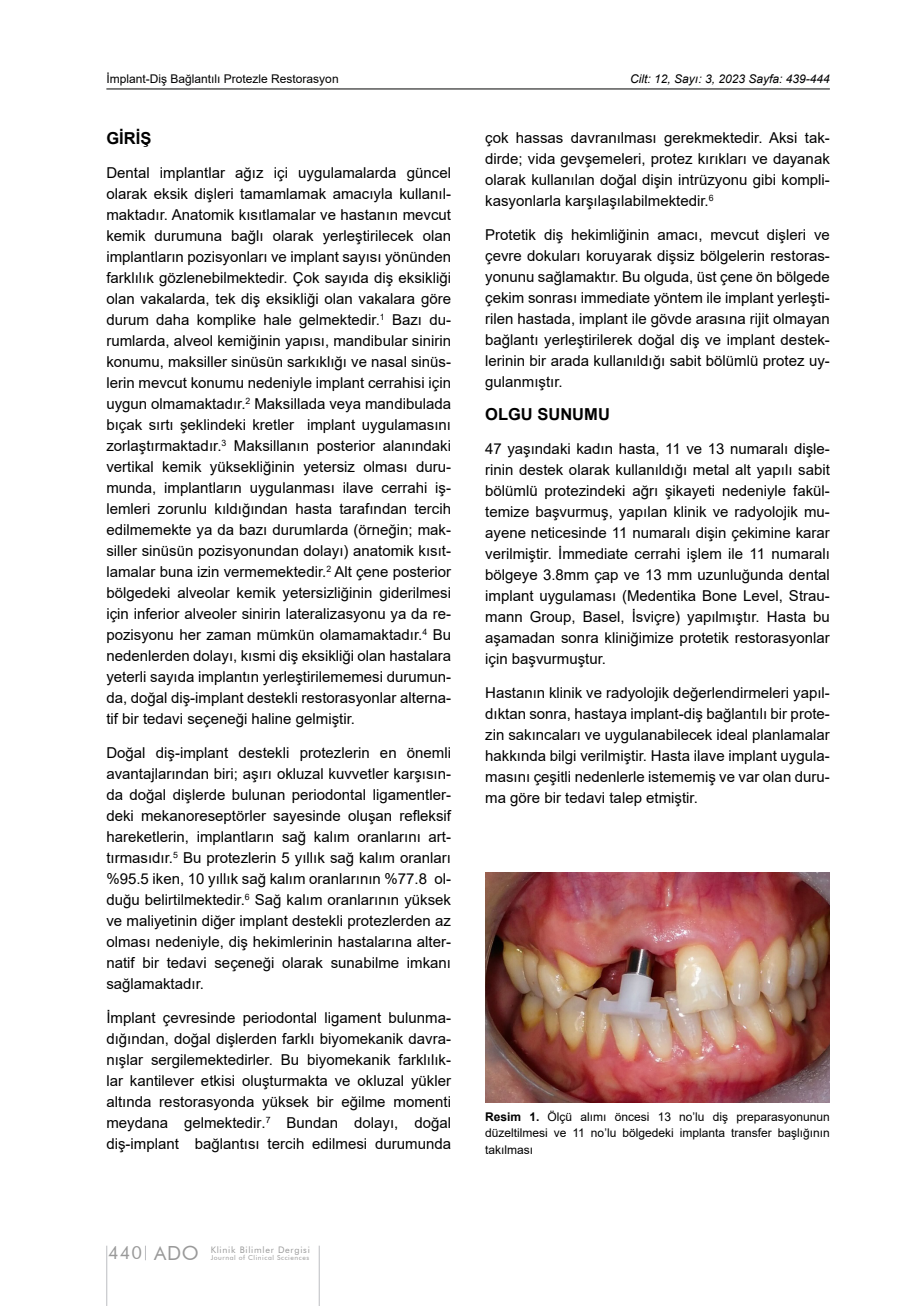
<style>
.page{position:relative;width:915px;height:1306px;background:#fff}
.page>*{position:absolute;margin:0;border:0;box-sizing:border-box;transform-origin:0 0}
.t1{font:18px "Futura BT";color:#999}
.Ana_başlık_altı_başl{font:700 16.5px "Arial";color:#000}
.Metin{font:15px/21px "Arial";color:#000;text-align:justify}
.Şekil_ve_Tablo_alt_y{font:12px/16.5px "Arial";color:#000;text-align:justify}
.t2{font:italic 12px "Arial";color:#000}
.t3{font:9px "Futura BT";letter-spacing:.08em;color:#999}
.t4{font:6.75px "Futura BT";letter-spacing:.08em;color:#999}
.s1{font-weight:700}
.s2{font-size:19.5px}
</style>
<div class="page">
<hr style="left:106px;top:89px;width:723px;height:1px;background:#040503">
<hr style="left:106px;top:1245px;width:1px;height:60px;background:#bcbdc1">
<hr style="left:319px;top:1245px;width:1px;height:60px;background:#bcbdc1">
<svg style="left:145px;top:1245px;width:1px;height:15px"></svg>
<img style="left:485px;top:872px;width:344px;height:230px">
<p class="Şekil_ve_Tablo_alt_y" style="left:106px;top:71px;width:234px">İmplant-Diş Bağlantılı Protezle Restorasyon</p>
<p class="t2" style="left:630px;top:71px;width:201px">Cilt: 12, Sayı: 3, 2023 Sayfa: 439-444</p>
<p class="Ana_başlık_altı_başl" style="left:106px;top:126px;width:46px">GİRİŞ</p>
<p class="Metin" style="left:106px;top:162px;width:346px">Dental implantlar ağız içi uygulamalarda güncel olarak eksik dişleri tamamlamak amacıyla kullanıl&shy;maktadır. Anatomik kısıtlamalar ve hastanın mevcut kemik durumuna bağlı olarak yerleştirilecek olan implantların pozisyonları ve implant sayısı yönünden farklılık gözlenebilmektedir. Çok sayıda diş eksikliği olan vakalarda, tek diş eksikliği olan vakalara göre durum daha komplike hale gelmektedir.<sup>1</sup> Bazı du&shy;rumlarda, alveol kemiğinin yapısı, mandibular sinirin konumu, maksiller sinüsün sarkıklığı ve nasal sinüs&shy;lerin mevcut konumu nedeniyle implant cerrahisi için uygun olmamaktadır.<sup>2</sup> Maksillada veya mandibulada bıçak sırtı şeklindeki kretler implant uygulamasını zorlaştırmaktadır.<sup>3</sup> Maksillanın posterior alanındaki vertikal kemik yüksekliğinin yetersiz olması duru&shy;munda, implantların uygulanması ilave cerrahi iş&shy;lemleri zorunlu kıldığından hasta tarafından tercih edilmemekte ya da bazı durumlarda (örneğin; mak&shy;siller sinüsün pozisyonundan dolayı) anatomik kısıt&shy;lamalar buna izin vermemektedir.<sup>2</sup> Alt çene posterior bölgedeki alveolar kemik yetersizliğinin giderilmesi için inferior alveoler sinirin lateralizasyonu ya da re&shy;pozisyonu her zaman mümkün olamamaktadır.<sup>4</sup> Bu nedenlerden dolayı, kısmi diş eksikliği olan hastalara yeterli sayıda implantın yerleştirilememesi durumun&shy;da, doğal diş-implant destekli restorasyonlar alterna&shy;tif bir tedavi seçeneği haline gelmiştir.</p>
<p class="Metin" style="left:106px;top:741px;width:346px">Doğal diş-implant destekli protezlerin en önemli avantajlarından biri; aşırı okluzal kuvvetler karşısın&shy;da doğal dişlerde bulunan periodontal ligamentler&shy;deki mekanoreseptörler sayesinde oluşan refleksif hareketlerin, implantların sağ kalım oranlarını art&shy;tırmasıdır.<sup>5</sup> Bu protezlerin 5 yıllık sağ kalım oranları %95.5 iken, 10 yıllık sağ kalım oranlarının %77.8 ol&shy;duğu belirtilmektedir.<sup>6</sup> Sağ kalım oranlarının yüksek ve maliyetinin diğer implant destekli protezlerden az olması nedeniyle, diş hekimlerinin hastalarına alter&shy;natif bir tedavi seçeneği olarak sunabilme imkanı sağlamaktadır.</p>
<p class="Metin" style="left:106px;top:1006px;width:346px">İmplant çevresinde periodontal ligament bulunma&shy;dığından, doğal dişlerden farklı biyomekanik davra&shy;nışlar sergilemektedirler. Bu biyomekanik farklılık&shy;lar kantilever etkisi oluşturmakta ve okluzal yükler altında restorasyonda yüksek bir eğilme momenti meydana gelmektedir.<sup>7</sup> Bundan dolayı, doğal diş-implant bağlantısı tercih edilmesi durumunda</p>
<p class="Metin" style="left:485px;top:127px;width:346px">çok hassas davranılması gerekmektedir. Aksi tak&shy;dirde; vida gevşemeleri, protez kırıkları ve dayanak olarak kullanılan doğal dişin intrüzyonu gibi kompli&shy;kasyonlarla karşılaşılabilmektedir.<sup>6</sup></p>
<p class="Metin" style="left:485px;top:224px;width:346px">Protetik diş hekimliğinin amacı, mevcut dişleri ve çevre dokuları koruyarak dişsiz bölgelerin restoras&shy;yonunu sağlamaktır. Bu olguda, üst çene ön bölgede çekim sonrası immediate yöntem ile implant yerleşti&shy;rilen hastada, implant ile gövde arasına rijit olmayan bağlantı yerleştirilerek doğal diş ve implant destek&shy;lerinin bir arada kullanıldığı sabit bölümlü protez uy&shy;gulanmıştır.</p>
<p class="Ana_başlık_altı_başl" style="left:485px;top:403px;width:126px">OLGU SUNUMU</p>
<p class="Metin" style="left:485px;top:438px;width:346px">47 yaşındaki kadın hasta, 11 ve 13 numaralı dişle&shy;rinin destek olarak kullanıldığı metal alt yapılı sabit bölümlü protezindeki ağrı şikayeti nedeniyle fakül&shy;temize başvurmuş, yapılan klinik ve radyolojik mu&shy;ayene neticesinde 11 numaralı dişin çekimine karar verilmiştir. İmmediate cerrahi işlem ile 11 numaralı bölgeye 3.8mm çap ve 13 mm uzunluğunda dental implant uygulaması (Medentika Bone Level, Strau&shy;mann Group, Basel, İsviçre) yapılmıştır. Hasta bu aşamadan sonra kliniğimize protetik restorasyonlar için başvurmuştur.</p>
<p class="Metin" style="left:485px;top:682px;width:346px">Hastanın klinik ve radyolojik değerlendirmeleri yapıl&shy;dıktan sonra, hastaya implant-diş bağlantılı bir prote&shy;zin sakıncaları ve uygulanabilecek ideal planlamalar hakkında bilgi verilmiştir. Hasta ilave implant uygula&shy;masını çeşitli nedenlerle istememiş ve var olan duru&shy;ma göre bir tedavi talep etmiştir.</p>
<p class="Şekil_ve_Tablo_alt_y" style="left:485px;top:1108px;width:346px"><span class="s1">Resim 1.</span> Ölçü alımı öncesi 13 no’lu diş preparasyonunun düzeltilmesi ve 11 no’lu bölgedeki implanta transfer başlığının takılması</p>
<p class="t3" style="left:154px;top:1243px;width:157px"><span class="s2">ADO</span> Klinik Bilimler Dergisi</p>
<p class="t1" style="left:108px;top:1242px;width:36px">440</p>
<p class="t4" style="left:210px;top:1253px;width:100px">Journal of Clinical Scciences</p>
</div>
